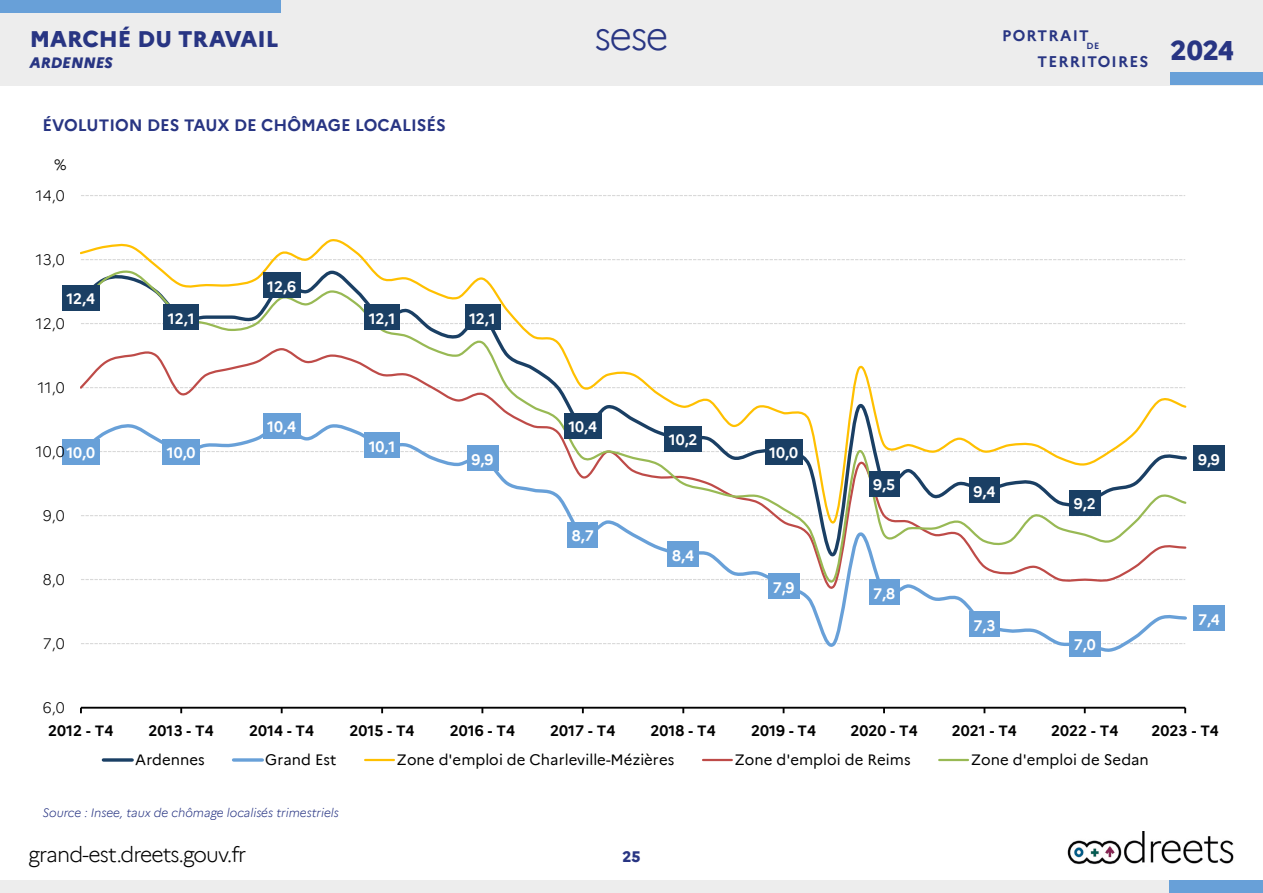
<style>
.page{position:relative;width:1263px;height:893px;background:#fff}
.page>*{position:absolute;margin:0;border:0;box-sizing:border-box;transform-origin:0 0}
.t1{font:300 39px "Marianne";color:#283583}
.t2{font:800 27px "Marianne";color:#283583}
.t3{font:800 22.5px "Marianne";color:#283583}
.t4{font:300 21px "Marianne";color:#000}
.t5{font:700 16.5px "Marianne";color:#283583}
.t6{font:700 15.3px "Marianne";letter-spacing:.075em;color:#283583}
.t7{font:15px "Marianne";letter-spacing:.005em;color:#000}
.t8{font:700 15px "Marianne";color:#000}
.t9{font:700 15px "Marianne";letter-spacing:-.005em;color:#fff}
.t10{font:300 15px "Marianne";letter-spacing:.01em;color:#000}
.t11{font:italic 800 15px "Marianne";color:#283583}
.t12{font:800 15px "Marianne";color:#283583}
.t13{font:15px "Avenir Next Cyr W04";color:#000}
.t14{font:italic 300 12px "Marianne";color:#283583}
.t15{font:700 8.85px "Marianne";color:#283583}
.s1{font-weight:700;color:#fff}
</style>
<div class="page">
<img style="left:1067px;top:832px;width:167px;height:33px">
<div style="left:0;top:0;width:1263px;height:85px;background:#ededed"></div>
<div style="left:0;top:880px;width:1263px;height:13px;background:#ededed"></div>
<div style="left:1170px;top:880px;width:93px;height:13px;background:#68a0d8"></div>
<div style="left:0;top:0;width:281px;height:13px;background:#68a0d8"></div>
<div style="left:1170px;top:72px;width:93px;height:13px;background:#68a0d8"></div>
<svg style="left:81px;top:195px;width:1104px;height:1px"></svg>
<hr style="left:81px;top:707px;width:1104px;height:2px;background:#000">
<svg style="left:81px;top:598px;width:1105px;height:56px"></svg>
<svg style="left:81px;top:239px;width:1104px;height:31px"></svg>
<svg style="left:81px;top:270px;width:1105px;height:322px"></svg>
<div style="left:62px;top:285px;width:38px;height:26px;background:#1a3f64"></div>
<div style="left:163px;top:304px;width:36px;height:26px;background:#1a3f64"></div>
<div style="left:263px;top:272px;width:38px;height:26px;background:#1a3f64"></div>
<div style="left:364px;top:304px;width:36px;height:26px;background:#1a3f64"></div>
<div style="left:465px;top:304px;width:35px;height:26px;background:#1a3f64"></div>
<div style="left:564px;top:413px;width:38px;height:26px;background:#1a3f64"></div>
<div style="left:664px;top:426px;width:38px;height:25px;background:#1a3f64"></div>
<div style="left:765px;top:439px;width:38px;height:25px;background:#1a3f64"></div>
<div style="left:868px;top:471px;width:31px;height:25px;background:#1a3f64"></div>
<div style="left:969px;top:477px;width:31px;height:26px;background:#1a3f64"></div>
<div style="left:1069px;top:490px;width:31px;height:25px;background:#1a3f64"></div>
<div style="left:1193px;top:445px;width:31px;height:26px;background:#1a3f64"></div>
<div style="left:62px;top:439px;width:38px;height:25px;background:#68a0d8"></div>
<div style="left:162px;top:439px;width:38px;height:25px;background:#68a0d8"></div>
<div style="left:263px;top:413px;width:38px;height:26px;background:#68a0d8"></div>
<div style="left:364px;top:432px;width:36px;height:26px;background:#68a0d8"></div>
<div style="left:467px;top:445px;width:31px;height:26px;background:#68a0d8"></div>
<div style="left:567px;top:522px;width:31px;height:25px;background:#68a0d8"></div>
<div style="left:668px;top:541px;width:31px;height:26px;background:#68a0d8"></div>
<div style="left:768px;top:573px;width:31px;height:26px;background:#68a0d8"></div>
<div style="left:868px;top:580px;width:31px;height:25px;background:#68a0d8"></div>
<div style="left:969px;top:612px;width:31px;height:25px;background:#68a0d8"></div>
<div style="left:1069px;top:631px;width:31px;height:25px;background:#68a0d8"></div>
<div style="left:1193px;top:605px;width:31px;height:26px;background:#68a0d8"></div>
<svg style="left:103px;top:758px;width:29px;height:4px"></svg>
<svg style="left:234px;top:758px;width:28px;height:4px"></svg>
<hr style="left:365px;top:759px;width:29px;height:2px;background:#ffc000">
<hr style="left:703px;top:759px;width:29px;height:2px;background:#be4b48">
<hr style="left:939px;top:759px;width:29px;height:2px;background:#98b954">
<h3 class="t3" style="left:30px;top:21px;width:250px">MARCHÉ DU TRAVAIL</h3>
<p class="t11" style="left:30px;top:51px;width:84px">ARDENNES</p>
<p class="t5" style="left:43px;top:113px;width:405px">ÉVOLUTION DES TAUX DE CHÔMAGE LOCALISÉS</p>
<p class="t13" style="left:54px;top:156px;width:14px">%</p>
<p class="t10" style="left:36px;top:184px;width:30px">14,0</p>
<p class="t10" style="left:36px;top:248px;width:30px">13,0</p>
<p class="t9" style="left:66px;top:288px;width:30px">12,4</p>
<p class="t10" style="left:36px;top:312px;width:30px">12,0</p>
<p class="t10" style="left:38px;top:376px;width:28px">11,0</p>
<p class="t9" style="left:168px;top:307px;width:28px">12,1</p>
<p class="t10" style="left:36px;top:440px;width:61px">10,0<span class="s1">10,0</span></p>
<p class="t9" style="left:167px;top:441px;width:30px">10,0</p>
<p class="t10" style="left:43px;top:504px;width:24px">9,0</p>
<p class="t10" style="left:43px;top:568px;width:24px">8,0</p>
<p class="t10" style="left:43px;top:632px;width:24px">7,0</p>
<p class="t10" style="left:43px;top:696px;width:24px">6,0</p>
<p class="t9" style="left:267px;top:275px;width:30px">12,6</p>
<p class="t9" style="left:267px;top:416px;width:30px">10,4</p>
<p class="t9" style="left:369px;top:307px;width:28px">12,1</p>
<p class="t9" style="left:469px;top:307px;width:28px">12,1</p>
<p class="t9" style="left:369px;top:435px;width:28px">10,1</p>
<p class="t9" style="left:471px;top:448px;width:23px">9,9</p>
<h1 class="t1" style="left:594px;top:6px;width:76px">sese</h1>
<h2 class="t2" style="left:1170px;top:29px;width:65px">2024</h2>
<p class="t6" style="left:1002px;top:24px;width:88px">PORTRAIT</p>
<p class="t15" style="left:1086px;top:39px;width:14px">DE</p>
<p class="t6" style="left:1037px;top:50px;width:112px">TERRITOIRES</p>
<p class="t9" style="left:568px;top:416px;width:30px">10,4</p>
<p class="t9" style="left:572px;top:524px;width:23px">8,7</p>
<p class="t9" style="left:669px;top:428px;width:30px">10,2</p>
<p class="t9" style="left:672px;top:544px;width:23px">8,4</p>
<p class="t9" style="left:769px;top:441px;width:30px">10,0</p>
<p class="t9" style="left:873px;top:473px;width:23px">9,5</p>
<p class="t9" style="left:973px;top:480px;width:23px">9,4</p>
<p class="t9" style="left:773px;top:576px;width:23px">7,9</p>
<p class="t9" style="left:873px;top:582px;width:23px">7,8</p>
<p class="t9" style="left:973px;top:614px;width:23px">7,3</p>
<p class="t9" style="left:1074px;top:492px;width:23px">9,2</p>
<p class="t9" style="left:1074px;top:633px;width:23px">7,0</p>
<p class="t9" style="left:1198px;top:448px;width:23px">9,9</p>
<p class="t9" style="left:1198px;top:608px;width:23px">7,4</p>
<p class="t8" style="left:48px;top:719px;width:67px">2012 - T4</p>
<p class="t8" style="left:149px;top:719px;width:67px">2013 - T4</p>
<p class="t8" style="left:249px;top:719px;width:67px">2014 - T4</p>
<p class="t8" style="left:349px;top:719px;width:67px">2015 - T4</p>
<p class="t8" style="left:450px;top:719px;width:67px">2016 - T4</p>
<p class="t8" style="left:550px;top:719px;width:67px">2017 - T4</p>
<p class="t8" style="left:651px;top:719px;width:67px">2018 - T4</p>
<p class="t8" style="left:751px;top:719px;width:67px">2019 - T4</p>
<p class="t8" style="left:850px;top:719px;width:69px">2020 - T4</p>
<p class="t8" style="left:952px;top:719px;width:67px">2021 - T4</p>
<p class="t8" style="left:1051px;top:719px;width:69px">2022 - T4</p>
<p class="t8" style="left:1151px;top:719px;width:69px">2023 - T4</p>
<p class="t7" style="left:135px;top:748px;width:71px">Ardennes</p>
<p class="t7" style="left:265px;top:748px;width:73px">Grand Est</p>
<p class="t7" style="left:397px;top:748px;width:279px">Zone d'emploi de Charleville-Mézières</p>
<p class="t7" style="left:735px;top:748px;width:177px">Zone d'emploi de Reims</p>
<p class="t7" style="left:971px;top:748px;width:179px">Zone d'emploi de Sedan</p>
<p class="t14" style="left:43px;top:803px;width:298px">Source : Insee, taux de chômage localisés trimestriels</p>
<h3 class="t4" style="left:28px;top:838px;width:219px">grand-est.dreets.gouv.fr</h3>
<p class="t12" style="left:622px;top:845px;width:19px">25</p>
</div>
